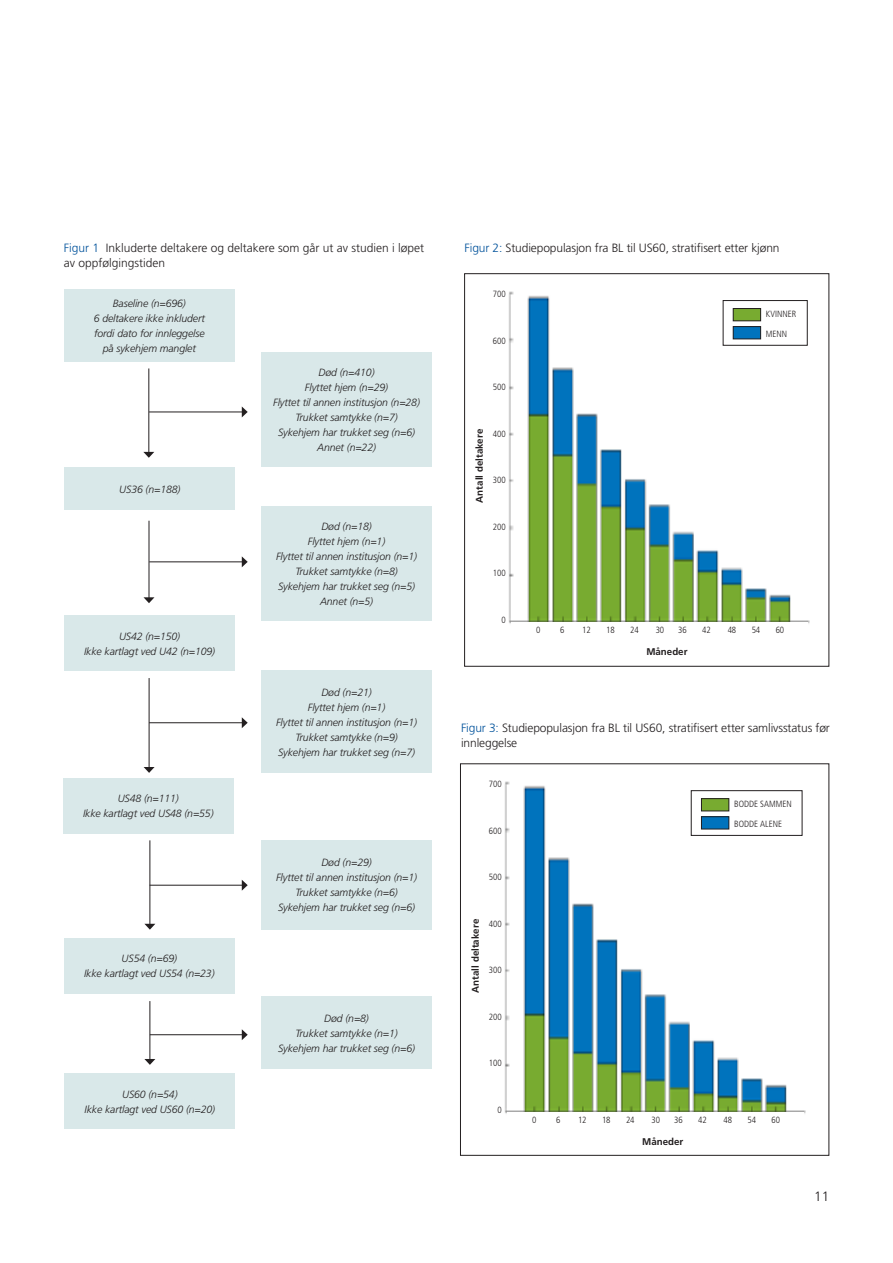
<style>
.page{position:relative;width:893px;height:1263px;background:#fff}
.page>*{position:absolute;margin:0;border:0;box-sizing:border-box;transform-origin:0 0}
.t1{font:300 13.5px "Frutiger LT Std";color:#231f20}
.t2{font:300 12px/14.4px "Frutiger LT Std";letter-spacing:-.01em;color:#231f20}
.t3{font:italic 300 10.5px "Frutiger LT Std";letter-spacing:-.01em;color:#231f20}
.Brødtekst{font:700 9.75px "Frutiger LT Std";color:#231f20}
.Brødtekst-2{font:300 condensed 9px "Frutiger LT Std";color:#231f20}
.s1{color:#01529b}
</style>
<div class="page">
<div style="left:64px;top:289px;width:170px;height:72px;background:#d9e8e9"></div>
<div style="left:65px;top:467px;width:170px;height:43px;background:#d9e8e9"></div>
<div style="left:65px;top:615px;width:170px;height:56px;background:#d9e8e9"></div>
<div style="left:63px;top:778px;width:170px;height:56px;background:#d9e8e9"></div>
<div style="left:64px;top:938px;width:170px;height:55px;background:#d9e8e9"></div>
<div style="left:65px;top:1073px;width:170px;height:56px;background:#d9e8e9"></div>
<div style="left:261px;top:352px;width:171px;height:115px;background:#d9e8e9"></div>
<div style="left:261px;top:506px;width:171px;height:115px;background:#d9e8e9"></div>
<div style="left:261px;top:671px;width:171px;height:102px;background:#d9e8e9"></div>
<div style="left:261px;top:840px;width:171px;height:90px;background:#d9e8e9"></div>
<div style="left:261px;top:997px;width:171px;height:72px;background:#d9e8e9"></div>
<hr style="left:148px;top:368px;width:1px;height:85px;background:#231f20">
<svg style="left:143px;top:452px;width:11px;height:6px"></svg>
<hr style="left:149px;top:521px;width:1px;height:77px;background:#231f20">
<svg style="left:144px;top:597px;width:10px;height:6px"></svg>
<hr style="left:149px;top:678px;width:1px;height:90px;background:#231f20">
<svg style="left:144px;top:767px;width:11px;height:6px"></svg>
<hr style="left:150px;top:840px;width:1px;height:85px;background:#231f20">
<svg style="left:144px;top:924px;width:11px;height:6px"></svg>
<hr style="left:150px;top:1001px;width:1px;height:59px;background:#231f20">
<svg style="left:144px;top:1059px;width:11px;height:6px"></svg>
<hr style="left:149px;top:412px;width:94px;height:1px;background:#231f20">
<svg style="left:242px;top:406px;width:6px;height:11px"></svg>
<hr style="left:149px;top:561px;width:94px;height:1px;background:#231f20">
<svg style="left:242px;top:556px;width:6px;height:11px"></svg>
<hr style="left:149px;top:722px;width:94px;height:1px;background:#231f20">
<svg style="left:242px;top:717px;width:6px;height:11px"></svg>
<hr style="left:150px;top:885px;width:93px;height:1px;background:#231f20">
<svg style="left:242px;top:880px;width:6px;height:11px"></svg>
<hr style="left:150px;top:1034px;width:93px;height:1px;background:#231f20">
<svg style="left:242px;top:1029px;width:6px;height:11px"></svg>
<img style="left:508px;top:291px;width:302px;height:333px">
<div style="left:464px;top:273px;width:365px;height:393px;border:1px solid #231f20"></div>
<div style="left:511px;top:622px;width:297px;height:14px;background:#fff"></div>
<div style="left:733px;top:308px;width:28px;height:13px;background:#78ab30"></div>
<div style="left:733px;top:308px;width:28px;height:13px;border:1px solid #231f20"></div>
<div style="left:733px;top:327px;width:28px;height:12px;background:#0073bd"></div>
<div style="left:733px;top:326px;width:28px;height:13px;border:1px solid #231f20"></div>
<div style="left:766px;top:310px;width:38px;height:33px;background:#fff"></div>
<div style="left:723px;top:300px;width:84px;height:45px;border:1px solid #231f20"></div>
<img style="left:504px;top:781px;width:302px;height:333px">
<div style="left:507px;top:1112px;width:297px;height:14px;background:#fff"></div>
<div style="left:701px;top:799px;width:28px;height:12px;background:#78ab30"></div>
<div style="left:701px;top:798px;width:28px;height:13px;border:1px solid #231f20"></div>
<div style="left:701px;top:817px;width:28px;height:12px;background:#0073bd"></div>
<div style="left:701px;top:816px;width:28px;height:13px;border:1px solid #231f20"></div>
<div style="left:734px;top:800px;width:64px;height:33px;background:#fff"></div>
<div style="left:691px;top:790px;width:111px;height:46px;border:1px solid #231f20"></div>
<p class="t2" style="left:64px;top:241px;width:362px"><span class="s1">Figur 1</span> Inkluderte deltakere og deltakere som går ut av studien i løpet av oppfølgingstiden</p>
<p class="t3" style="left:113px;top:297px;width:75px">Baseline (n=696)</p>
<p class="t3" style="left:94px;top:312px;width:113px">6 deltakere ikke inkludert</p>
<p class="t3" style="left:94px;top:327px;width:112px">fordi dato for innleggelse</p>
<p class="t3" style="left:103px;top:342px;width:95px">på sykehjem manglet</p>
<p class="t3" style="left:119px;top:483px;width:63px">US36 (n=188)</p>
<p class="t3" style="left:119px;top:630px;width:63px">US42 (n=150)</p>
<p class="t3" style="left:84px;top:645px;width:133px">Ikke kartlagt ved U42 (n=109)</p>
<p class="t3" style="left:118px;top:793px;width:63px">US48 (n=111)</p>
<p class="t3" style="left:83px;top:808px;width:132px">Ikke kartlagt ved US48 (n=55)</p>
<p class="t3" style="left:122px;top:953px;width:57px">US54 (n=69)</p>
<p class="t3" style="left:84px;top:968px;width:132px">Ikke kartlagt ved US54 (n=23)</p>
<p class="t3" style="left:122px;top:1088px;width:57px">US60 (n=54)</p>
<p class="t3" style="left:85px;top:1103px;width:132px">Ikke kartlagt ved US60 (n=20)</p>
<p class="t3" style="left:319px;top:367px;width:58px">Død (n=410)</p>
<p class="t3" style="left:305px;top:382px;width:85px">Flyttet hjem (n=29)</p>
<p class="t3" style="left:273px;top:397px;width:148px">Flyttet til annen institusjon (n=28)</p>
<p class="t3" style="left:295px;top:412px;width:104px">Trukket samtykke (n=7)</p>
<p class="t3" style="left:278px;top:427px;width:138px">Sykehjem har trukket seg (n=6)</p>
<p class="t3" style="left:317px;top:442px;width:60px">Annet (n=22)</p>
<p class="t3" style="left:321px;top:520px;width:52px">Død (n=18)</p>
<p class="t3" style="left:308px;top:535px;width:79px">Flyttet hjem (n=1)</p>
<p class="t3" style="left:276px;top:550px;width:142px">Flyttet til annen institusjon (n=1)</p>
<p class="t3" style="left:295px;top:565px;width:104px">Trukket samtykke (n=8)</p>
<p class="t3" style="left:278px;top:580px;width:138px">Sykehjem har trukket seg (n=5)</p>
<p class="t3" style="left:320px;top:595px;width:55px">Annet (n=5)</p>
<p class="t3" style="left:321px;top:686px;width:52px">Død (n=21)</p>
<p class="t3" style="left:308px;top:701px;width:79px">Flyttet hjem (n=1)</p>
<p class="t3" style="left:276px;top:716px;width:142px">Flyttet til annen institusjon (n=1)</p>
<p class="t3" style="left:295px;top:731px;width:104px">Trukket samtykke (n=9)</p>
<p class="t3" style="left:278px;top:746px;width:138px">Sykehjem har trukket seg (n=7)</p>
<p class="t3" style="left:321px;top:857px;width:52px">Død (n=29)</p>
<p class="t3" style="left:276px;top:872px;width:142px">Flyttet til annen institusjon (n=1)</p>
<p class="t3" style="left:295px;top:887px;width:104px">Trukket samtykke (n=6)</p>
<p class="t3" style="left:278px;top:902px;width:138px">Sykehjem har trukket seg (n=6)</p>
<p class="t3" style="left:324px;top:1012px;width:46px">Død (n=8)</p>
<p class="t3" style="left:295px;top:1027px;width:104px">Trukket samtykke (n=1)</p>
<p class="t3" style="left:278px;top:1042px;width:138px">Sykehjem har trukket seg (n=6)</p>
<p class="t2" style="left:465px;top:241px;width:316px"><span class="s1">Figur 2:</span> Studiepopulasjon fra BL til US60, stratifisert etter kjønn</p>
<p class="Brødtekst-2" style="left:493px;top:289px;width:14px">700</p>
<p class="Brødtekst-2" style="left:493px;top:336px;width:14px">600</p>
<p class="Brødtekst-2" style="left:493px;top:382px;width:14px">500</p>
<p class="Brødtekst" style="left:474px;top:503px;width:75px;rotate:-90deg">Antall deltakere</p>
<p class="Brødtekst-2" style="left:493px;top:429px;width:14px">400</p>
<p class="Brødtekst-2" style="left:493px;top:475px;width:14px">300</p>
<p class="Brødtekst-2" style="left:493px;top:522px;width:14px">200</p>
<p class="Brødtekst-2" style="left:493px;top:568px;width:14px">100</p>
<p class="Brødtekst-2" style="left:501px;top:615px;width:6px">0</p>
<p class="Brødtekst-2" style="left:766px;top:309px;width:32px">KVINNER</p>
<p class="Brødtekst-2" style="left:766px;top:328px;width:23px">MENN</p>
<p class="Brødtekst-2" style="left:536px;top:625px;width:6px">0</p>
<p class="Brødtekst-2" style="left:560px;top:625px;width:6px">6</p>
<p class="Brødtekst-2" style="left:582px;top:625px;width:10px">12</p>
<p class="Brødtekst-2" style="left:606px;top:625px;width:10px">18</p>
<p class="Brødtekst-2" style="left:630px;top:625px;width:10px">24</p>
<p class="Brødtekst-2" style="left:656px;top:625px;width:10px">30</p>
<p class="Brødtekst-2" style="left:678px;top:625px;width:10px">36</p>
<p class="Brødtekst-2" style="left:702px;top:625px;width:10px">42</p>
<p class="Brødtekst-2" style="left:728px;top:625px;width:10px">48</p>
<p class="Brødtekst-2" style="left:752px;top:625px;width:10px">54</p>
<p class="Brødtekst-2" style="left:776px;top:625px;width:10px">60</p>
<p class="Brødtekst" style="left:646px;top:646px;width:43px">Måneder</p>
<p class="t2" style="left:461px;top:721px;width:370px"><span class="s1">Figur 3:</span> Studiepopulasjon fra BL til US60, stratifisert etter samlivsstatus før innleggelse</p>
<p class="Brødtekst-2" style="left:489px;top:779px;width:14px">700</p>
<p class="Brødtekst-2" style="left:489px;top:826px;width:14px">600</p>
<p class="Brødtekst-2" style="left:489px;top:872px;width:14px">500</p>
<p class="Brødtekst" style="left:470px;top:993px;width:75px;rotate:-90deg">Antall deltakere</p>
<p class="Brødtekst-2" style="left:489px;top:919px;width:14px">400</p>
<p class="Brødtekst-2" style="left:489px;top:965px;width:14px">300</p>
<p class="Brødtekst-2" style="left:489px;top:1012px;width:14px">200</p>
<p class="Brødtekst-2" style="left:489px;top:1058px;width:14px">100</p>
<p class="Brødtekst-2" style="left:497px;top:1105px;width:6px">0</p>
<p class="Brødtekst-2" style="left:734px;top:799px;width:59px">BODDE SAMMEN</p>
<p class="Brødtekst-2" style="left:734px;top:818px;width:49px">BODDE ALENE</p>
<p class="Brødtekst-2" style="left:532px;top:1115px;width:6px">0</p>
<p class="Brødtekst-2" style="left:556px;top:1115px;width:6px">6</p>
<p class="Brødtekst-2" style="left:578px;top:1115px;width:10px">12</p>
<p class="Brødtekst-2" style="left:602px;top:1115px;width:10px">18</p>
<p class="Brødtekst-2" style="left:626px;top:1115px;width:10px">24</p>
<p class="Brødtekst-2" style="left:652px;top:1115px;width:10px">30</p>
<p class="Brødtekst-2" style="left:674px;top:1115px;width:10px">36</p>
<p class="Brødtekst-2" style="left:698px;top:1115px;width:10px">42</p>
<p class="Brødtekst-2" style="left:724px;top:1115px;width:10px">48</p>
<p class="Brødtekst-2" style="left:748px;top:1115px;width:10px">54</p>
<p class="Brødtekst-2" style="left:771px;top:1115px;width:10px">60</p>
<p class="Brødtekst" style="left:642px;top:1136px;width:43px">Måneder</p>
<p class="t1" style="left:814px;top:1188px;width:17px">11</p>
</div>
